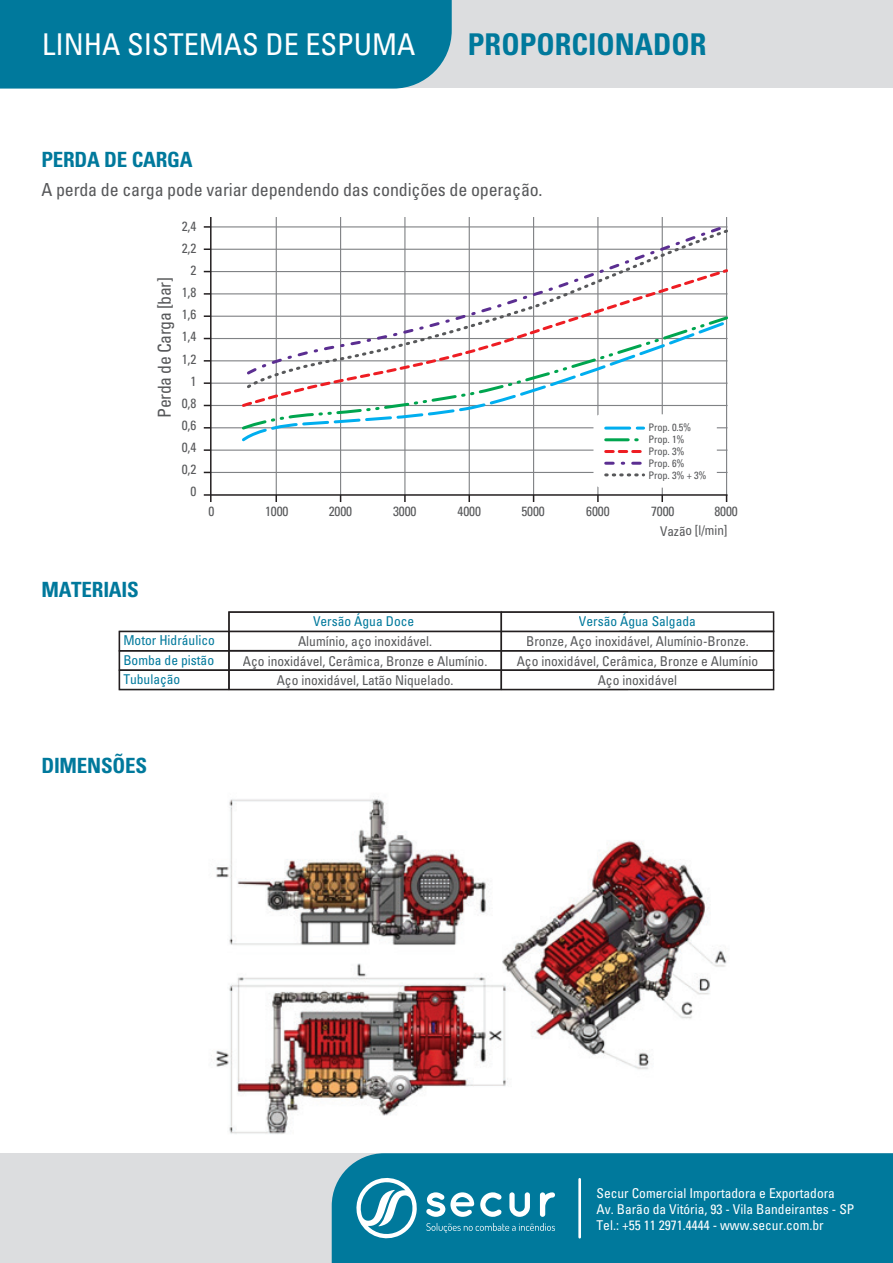
<style>
.page{position:relative;width:893px;height:1263px;background:#fff}
.page>*{position:absolute;margin:0;border:0;box-sizing:border-box;transform-origin:0 0}
.t1{font:condensed 30px "Univers";color:#fff}
.t2{font:700 condensed 30px "Univers";color:#00799c}
.t3{font:700 condensed 21px "Univers";letter-spacing:-.01em;color:#00799c}
.t4{font:condensed 18px "Univers";letter-spacing:-.01em;color:#57585a}
.t5{font:condensed 17.85px "Univers";letter-spacing:-.025em;color:#57585a}
.t6{font:condensed 13.5px/19.2px "Univers";color:#57585a;text-align:center}
.t7{font:condensed 13.5px/16.2px "Univers";color:#fff}
.t8{font:condensed 13.5px "Univers";color:#00799c}
.t9{font:condensed 13.35px/22.2px "Univers";letter-spacing:-.01em;color:#57585a;text-align:right}
.t10{font:condensed 10.35px/11.9px "Univers";letter-spacing:-.01em;color:#57585a}
</style>
<div class="page">
<img style="left:211px;top:796px;width:516px;height:338px">
<div style="left:0;top:1153px;width:893px;height:110px;background:#dcdddf"></div>
<div style="left:332px;top:1153px;width:561px;height:110px;background:#00799c"></div>
<svg style="left:354px;top:1174px;width:63px;height:68px;background:#4ea2ba"></svg>
<svg style="left:426px;top:1192px;width:129px;height:25px;background:#67afc4"></svg>
<svg style="left:426px;top:1223px;width:129px;height:10px"></svg>
<hr style="left:578px;top:1179px;width:3px;height:58px;background:#fff">
<svg style="left:119px;top:611px;width:655px;height:79px"></svg>
<div style="left:0;top:0;width:893px;height:88px;background:#dcdddf"></div>
<div style="left:0;top:0;width:452px;height:89px;background:#00799c"></div>
<hr style="left:276px;top:217px;width:1px;height:278px;background:#808285">
<hr style="left:340px;top:217px;width:1px;height:278px;background:#808285">
<hr style="left:404px;top:217px;width:1px;height:278px;background:#808285">
<hr style="left:469px;top:217px;width:1px;height:278px;background:#808285">
<hr style="left:533px;top:217px;width:1px;height:278px;background:#808285">
<hr style="left:597px;top:217px;width:1px;height:278px;background:#808285">
<hr style="left:662px;top:217px;width:1px;height:278px;background:#808285">
<hr style="left:726px;top:217px;width:1px;height:278px;background:#808285">
<hr style="left:211px;top:472px;width:516px;height:1px;background:#808285">
<hr style="left:211px;top:450px;width:516px;height:1px;background:#808285">
<hr style="left:211px;top:427px;width:516px;height:1px;background:#808285">
<hr style="left:211px;top:405px;width:516px;height:1px;background:#808285">
<hr style="left:211px;top:383px;width:516px;height:1px;background:#808285">
<hr style="left:211px;top:360px;width:516px;height:1px;background:#808285">
<hr style="left:211px;top:338px;width:516px;height:1px;background:#808285">
<hr style="left:211px;top:316px;width:516px;height:1px;background:#808285">
<hr style="left:211px;top:293px;width:516px;height:1px;background:#808285">
<hr style="left:211px;top:271px;width:516px;height:1px;background:#808285">
<hr style="left:211px;top:249px;width:516px;height:1px;background:#808285">
<hr style="left:211px;top:226px;width:516px;height:1px;background:#808285">
<hr style="left:204px;top:494px;width:523px;height:2px;background:#231f20">
<svg style="left:275px;top:495px;width:2px;height:7px"></svg>
<svg style="left:404px;top:495px;width:2px;height:7px"></svg>
<svg style="left:468px;top:495px;width:2px;height:7px"></svg>
<svg style="left:597px;top:495px;width:2px;height:7px"></svg>
<svg style="left:661px;top:495px;width:2px;height:7px"></svg>
<hr style="left:210px;top:217px;width:2px;height:285px;background:#231f20">
<svg style="left:204px;top:449px;width:6px;height:2px"></svg>
<svg style="left:204px;top:427px;width:6px;height:2px"></svg>
<svg style="left:204px;top:382px;width:6px;height:2px"></svg>
<svg style="left:204px;top:360px;width:6px;height:2px"></svg>
<svg style="left:204px;top:315px;width:6px;height:2px"></svg>
<svg style="left:204px;top:293px;width:6px;height:2px"></svg>
<svg style="left:204px;top:248px;width:6px;height:2px"></svg>
<svg style="left:204px;top:226px;width:6px;height:2px"></svg>
<div style="left:593px;top:414px;width:124px;height:74px;background:#fff;border-radius:8px"></div>
<svg style="left:606px;top:450px;width:36px;height:3px"></svg>
<svg style="left:606px;top:462px;width:36px;height:3px"></svg>
<svg style="left:606px;top:473px;width:38px;height:3px"></svg>
<svg style="left:245px;top:222px;width:483px;height:97px"></svg>
<svg style="left:240px;top:319px;width:488px;height:124px"></svg>
<h1 class="t1" style="left:42px;top:26px;width:375px">LINHA SISTEMAS DE ESPUMA</h1>
<h1 class="t2" style="left:468px;top:26px;width:240px">PROPORCIONADOR</h1>
<h2 class="t3" style="left:41px;top:147px;width:153px">PERDA DE CARGA</h2>
<h3 class="t4" style="left:41px;top:178px;width:503px">A perda de carga pode variar dependendo das condições de operação.</h3>
<h3 class="t5" style="left:153px;top:417px;width:142px;rotate:-90deg">Perda de Carga [bar]</h3>
<p class="t9" style="left:182px;top:215px;width:16px">2,4<br>2,2<br>2<br>1,8<br>1,6<br>1,4<br>1,2<br>1<br>0,8<br>0,6<br>0,4<br>0,2<br>0</p>
<p class="t10" style="left:648px;top:422px;width:60px">Prop. 0.5%<br>Prop. 1%<br>Prop. 3%<br>Prop. 6%<br>Prop. 3% + 3%</p>
<p class="t9" style="left:208px;top:499px;width:7px">0</p>
<p class="t9" style="left:265px;top:499px;width:25px">1000</p>
<p class="t9" style="left:329px;top:499px;width:25px">2000</p>
<p class="t9" style="left:393px;top:499px;width:25px">3000</p>
<p class="t9" style="left:458px;top:499px;width:25px">4000</p>
<p class="t9" style="left:521px;top:499px;width:25px">5000</p>
<p class="t9" style="left:586px;top:499px;width:25px">6000</p>
<p class="t9" style="left:651px;top:499px;width:25px">7000</p>
<p class="t9" style="left:714px;top:499px;width:25px">8000</p>
<h2 class="t3" style="left:41px;top:577px;width:99px">MATERIAIS</h2>
<p class="t8" style="left:123px;top:632px;width:93px">Motor Hidráulico</p>
<p class="t8" style="left:123px;top:671px;width:58px">Tubulação</p>
<p class="t8" style="left:123px;top:651px;width:92px">Bomba de pistão</p>
<h2 class="t3" style="left:41px;top:753px;width:107px">DIMENSÕES</h2>
<p class="t8" style="left:313px;top:613px;width:103px">Versão Água Doce</p>
<p class="t6" style="left:243px;top:632px;width:246px">Alumínio, aço inoxidável.<br>Aço inoxidável, Cerâmica, Bronze e Alumínio.<br>Aço inoxidável, Latão Niquelado.</p>
<p class="t9" style="left:660px;top:520px;width:69px;rotate:-1deg">Vazão [l/min]</p>
<p class="t8" style="left:579px;top:613px;width:118px">Versão Água Salgada</p>
<p class="t6" style="left:517px;top:632px;width:243px">Bronze, Aço inoxidável, Alumínio-Bronze.<br>Aço inoxidável, Cerâmica, Bronze e Alumínio<br>Aço inoxidável</p>
<p class="t7" style="left:596px;top:1184px;width:259px">Secur Comercial Importadora e Exportadora<br>Av. Barão da Vitória, 93 - Vila Bandeirantes - SP<br>Tel.: +55 11 2971.4444 - www.secur.com.br</p>
</div>
